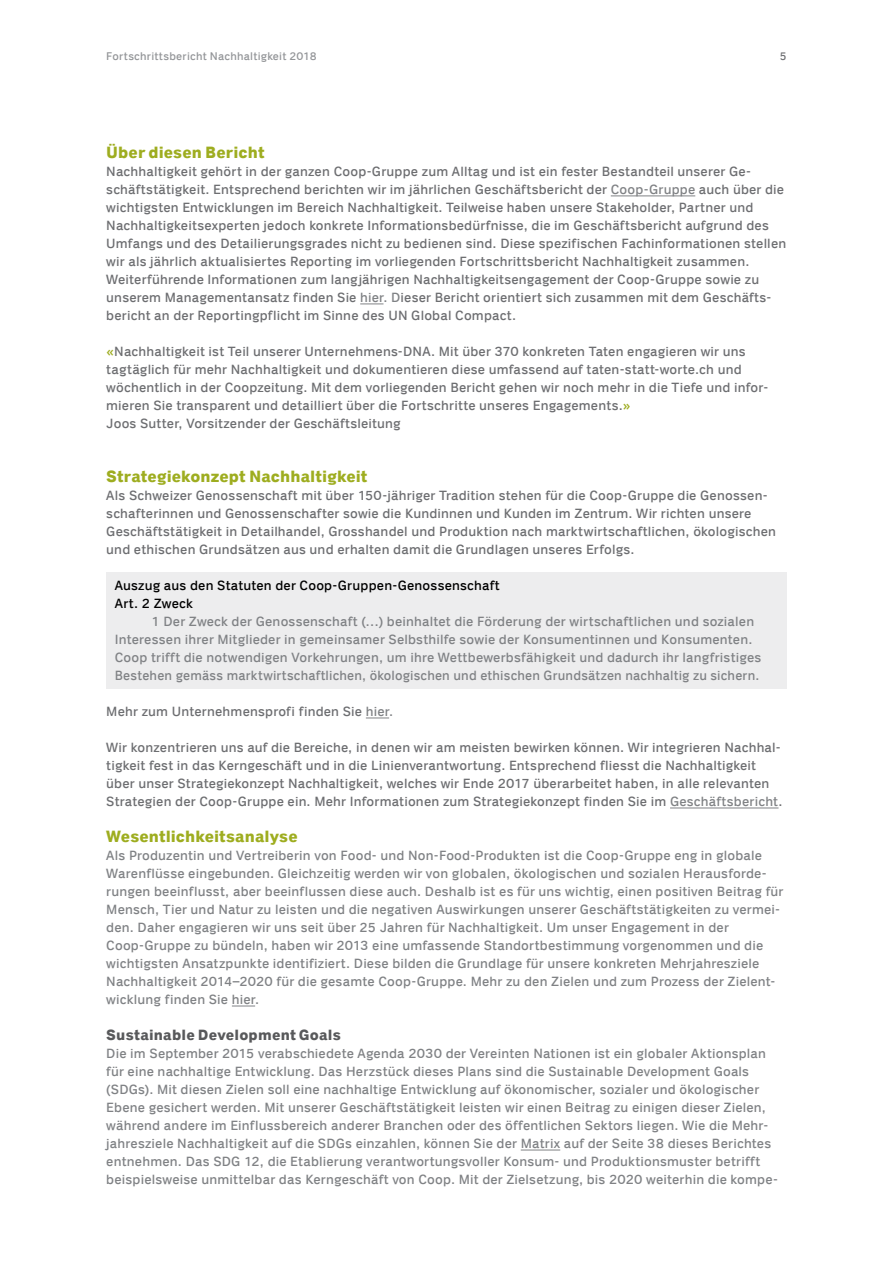
<style>
.page{position:relative;width:893px;height:1263px;background:#fff}
.page>*{position:absolute;margin:0;border:0;box-sizing:border-box;transform-origin:0 0}
.t1{font:700 16.5px "Coop";letter-spacing:.005em;color:#9ead20}
.t2{font:700 15px "Coop";letter-spacing:.01em;color:#58595b}
.t3{font:13.5px/18px "Coop";letter-spacing:.01em;color:#6d6e71}
.t4{font:13.5px/18px "Coop";letter-spacing:.01em;color:#808285}
.t5{font:13.5px/18px "Coop";letter-spacing:.015em;color:#000}
.t6{font:11.25px "Coop";letter-spacing:.02em;color:#939598}
.t7{font:11.25px "Coop";color:#6d6e71}
.s1{color:#808285}
.s2{color:#9ead20}
</style>
<div class="page">
<hr style="left:611px;top:196px;width:84px;height:1px;background:#808285">
<svg style="left:360px;top:304px;width:23px;height:1px"></svg>
<svg style="left:366px;top:718px;width:23px;height:1px"></svg>
<hr style="left:670px;top:808px;width:108px;height:1px;background:#808285">
<svg style="left:232px;top:1006px;width:23px;height:1px"></svg>
<hr style="left:521px;top:1150px;width:39px;height:1px;background:#808285">
<div style="left:106px;top:572px;width:681px;height:117px;background:#ededee"></div>
<p class="t6" style="left:106px;top:50px;width:212px">Fortschrittsbericht Nachhaltigkeit 2018</p>
<p class="t7" style="left:780px;top:50px;width:8px">5</p>
<p class="t1" style="left:106px;top:144px;width:160px">Über diesen Bericht</p>
<p class="t3" style="left:106px;top:163px;width:681px">Nachhaltigkeit gehört in der ganzen Coop-Gruppe zum Alltag und ist ein fester Bestandteil unserer Ge&shy;schäftstätigkeit. Entsprechend berichten wir im jährlichen Geschäftsbericht der <span class="s1">Coop-Gruppe</span> auch über die wichtigsten Entwicklungen im Bereich Nachhaltigkeit. Teilweise haben unsere Stakeholder, Partner und Nachhaltigkeitsexperten jedoch konkrete Informationsbedürfnisse, die im Geschäftsbericht aufgrund des Umfangs und des Detailierungsgrades nicht zu bedienen sind. Diese spezifischen Fachinformationen stellen wir als jährlich aktualisiertes Reporting im vorliegenden Fortschrittsbericht Nachhaltigkeit zusammen.<br>Weiterführende Informationen zum langjährigen Nachhaltigkeitsengagement der Coop-Gruppe sowie zu unserem Managementansatz finden Sie <span class="s1">hier. D</span>ieser Bericht orientiert sich zusammen mit dem Geschäfts&shy;bericht an der Reportingpflicht im Sinne des UN Global Compact.</p>
<p class="t3" style="left:106px;top:343px;width:663px"><span class="s2">«</span>Nachhaltigkeit ist Teil unserer Unternehmens-DNA. Mit über 370 konkreten Taten engagieren wir uns tagtäglich für mehr Nachhaltigkeit und dokumentieren diese umfassend auf taten-statt-worte.ch und wöchentlich in der Coopzeitung. Mit dem vorliegenden Bericht gehen wir noch mehr in die Tiefe und infor&shy;mieren Sie transparent und detailliert über die Fortschritte unseres Engagements.<span class="s2">»<br></span>Joos Sutter, Vorsitzender der Geschäftsleitung</p>
<p class="t1" style="left:106px;top:468px;width:263px">Strategiekonzept Nachhaltigkeit</p>
<p class="t3" style="left:106px;top:487px;width:671px">Als Schweizer Genossenschaft mit über 150-jähriger Tradition stehen für die Coop-Gruppe die Genossen&shy;schafterinnen und Genossenschafter sowie die Kundinnen und Kunden im Zentrum. Wir richten unsere Geschäftstätigkeit in Detailhandel, Grosshandel und Produktion nach marktwirtschaftlichen, ökologischen und ethischen Grundsätzen aus und erhalten damit die Grundlagen unseres Erfolgs.</p>
<p class="t5" style="left:115px;top:577px;width:386px">Auszug aus den Statuten der Coop-Gruppen-Genossenschaft<br>Art. 2 Zweck</p>
<p class="t4" style="left:115px;top:613px;width:648px;text-indent:37px">1 Der Zweck der Genossenschaft (…) beinhaltet die Förderung der wirtschaftlichen und sozialen Interessen ihrer Mitglieder in gemeinsamer Selbsthilfe sowie der Konsumentinnen und Konsumenten.<br>Coop trifft die notwendigen Vorkehrungen, um ihre Wettbewerbsfähigkeit und dadurch ihr langfristiges Bestehen gemäss marktwirtschaftlichen, ökologischen und ethischen Grundsätzen nachhaltig zu sichern.</p>
<p class="t3" style="left:106px;top:703px;width:288px">Mehr zum Unternehmensprofi finden Sie <span class="s1">hier.</span></p>
<p class="t3" style="left:106px;top:739px;width:678px">Wir konzentrieren uns auf die Bereiche, in denen wir am meisten bewirken können. Wir integrieren Nachhal&shy;tigkeit fest in das Kerngeschäft und in die Linienverantwortung. Entsprechend fliesst die Nachhaltigkeit über unser Strategiekonzept Nachhaltigkeit, welches wir Ende 2017 überarbeitet haben, in alle relevanten Strategien der Coop-Gruppe ein. Mehr Informationen zum Strategiekonzept finden Sie im <span class="s1">Geschäftsbericht</span>.</p>
<p class="t1" style="left:106px;top:828px;width:193px">Wesentlichkeitsanalyse</p>
<p class="t4" style="left:106px;top:847px;width:678px">Als Produzentin und Vertreiberin von Food- und Non-Food-Produkten ist die Coop-Gruppe eng in globale Warenflüsse eingebunden. Gleichzeitig werden wir von globalen, ökologischen und sozialen Herausforde&shy;rungen beeinflusst, aber beeinflussen diese auch. Deshalb ist es für uns wichtig, einen positiven Beitrag für Mensch, Tier und Natur zu leisten und die negativen Auswirkungen unserer Geschäftstätigkeiten zu vermei&shy;den. Daher engagieren wir uns seit über 25 Jahren für Nachhaltigkeit. Um unser Engagement in der Coop-Gruppe zu bündeln, haben wir 2013 eine umfassende Standortbestimmung vorgenommen und die wichtigsten Ansatzpunkte identifiziert. Diese bilden die Grundlage für unsere konkreten Mehrjahresziele Nachhaltigkeit 2014–2020 für die gesamte Coop-Gruppe. Mehr zu den Zielen und zum Prozess der Zielent&shy;wicklung finden Sie hier.</p>
<p class="t2" style="left:106px;top:1027px;width:236px">Sustainable Development Goals</p>
<p class="t4" style="left:106px;top:1045px;width:673px">Die im September 2015 verabschiedete Agenda 2030 der Vereinten Nationen ist ein globaler Aktionsplan für eine nachhaltige Entwicklung. Das Herzstück dieses Plans sind die Sustainable Development Goals (SDGs). Mit diesen Zielen soll eine nachhaltige Entwicklung auf ökonomischer, sozialer und ökologischer Ebene gesichert werden. Mit unserer Geschäftstätigkeit leisten wir einen Beitrag zu einigen dieser Zielen, während andere im Einflussbereich anderer Branchen oder des öffentlichen Sektors liegen. Wie die Mehr&shy;jahresziele Nachhaltigkeit auf die SDGs einzahlen, können Sie der Matrix auf der Seite 38 dieses Berichtes entnehmen. Das SDG 12, die Etablierung verantwortungsvoller Konsum- und Produktionsmuster betrifft beispielsweise unmittelbar das Kerngeschäft von Coop. Mit der Zielsetzung, bis 2020 weiterhin die kompe-</p>
</div>
